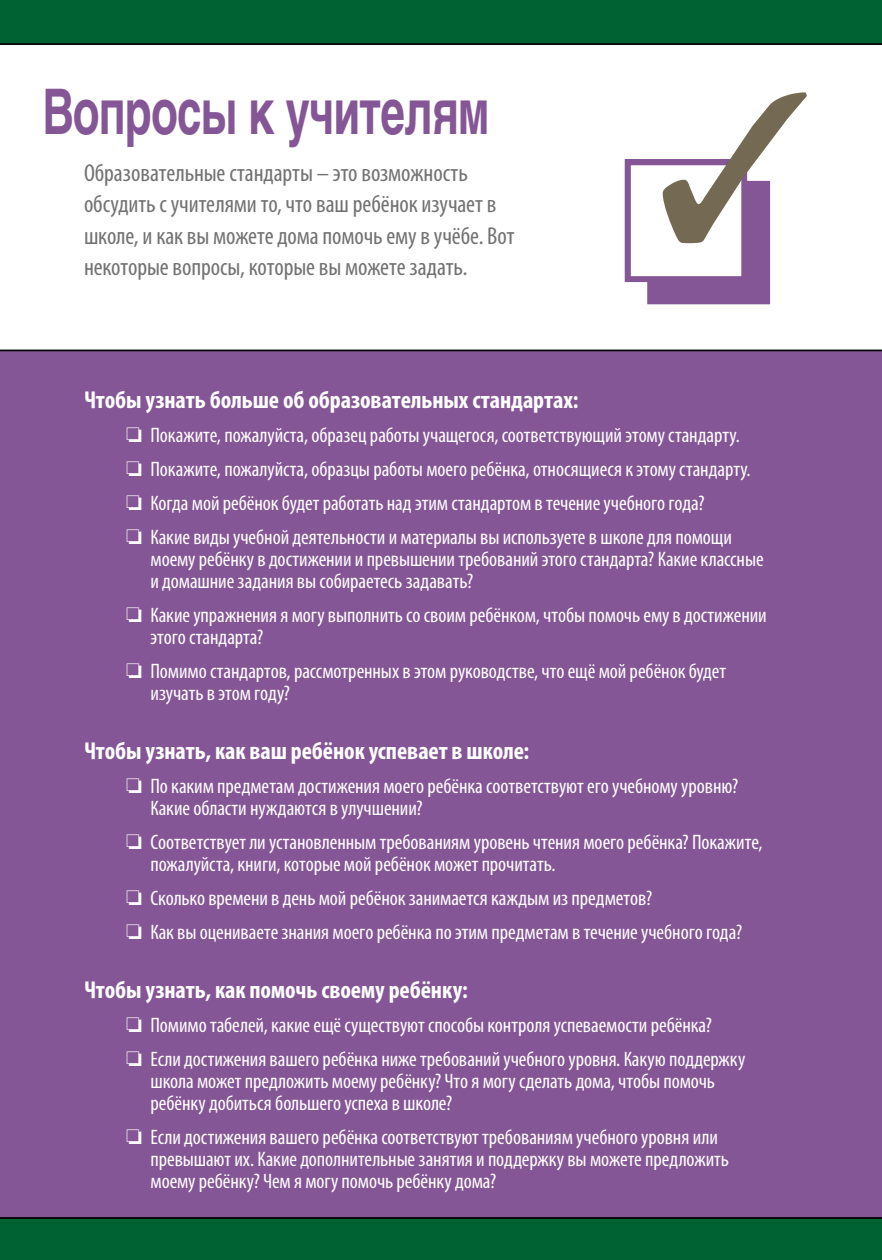
<style>
.page{position:relative;width:882px;height:1260px;background:#fff}
.page>*{position:absolute;margin:0;border:0;box-sizing:border-box;transform-origin:0 0}
.t1{font:700 63px "Helvetica Cyr";letter-spacing:-.02em;color:#855696;scale:.7 1}
.t2{font:condensed 24.5px/31.5px "Myriad Pro";letter-spacing:-.005em;color:#727273}
.t3{font:700 condensed 24.5px "Myriad Pro";letter-spacing:-.005em;color:#fff}
.t4{font:condensed 21px/21.9px "Myriad Pro";letter-spacing:-.005em;color:#fff}
</style>
<div class="page">
<div style="left:0;top:350px;width:882px;height:867px;background:#855696"></div>
<div style="left:0;top:1217px;width:882px;height:43px;background:#006232"></div>
<div style="left:0;top:0;width:882px;height:45px;background:#006232"></div>
<h1 class="t1" style="left:42px;top:75px;width:641px">Вопросы к учителям</h1>
<p class="t2" style="left:84px;top:157px;width:432px">Образовательные стандарты – это возможность обсудить с учителями то, что ваш ребёнок изучает в школе, и как вы можете дома помочь ему в учёбе. Вот некоторые вопросы, которые вы можете задать.</p>
<p class="t3" style="left:84px;top:384px;width:496px">Чтобы узнать больше об образовательных стандартах:</p>
<p class="t4" style="left:126px;top:418px;width:626px;line-height:34.1px">❏ Покажите, пожалуйста, образец работы учащегося, соответствующий этому стандарту. ❏ Покажите, пожалуйста, образцы работы моего ребёнка, относящиеся к этому стандарту. ❏ Когда мой ребёнок будет работать над этим стандартом в течение учебного года?<br>❏ Какие виды учебной деятельности и материалы вы используете в школе для помощи</p>
<p class="t4" style="left:150px;top:548px;width:615px">моему ребёнку в достижении и превышении требований этого стандарта? Какие классные и домашние задания вы собираетесь задавать?</p>
<p class="t4" style="left:150px;top:604px;width:618px;text-indent:-24px">❏ Какие упражнения я могу выполнить со своим ребёнком, чтобы помочь ему в достижении этого стандарта?</p>
<p class="t4" style="left:150px;top:660px;width:577px;text-indent:-24px">❏ Помимо стандартов, рассмотренных в этом руководстве, что ещё мой ребёнок будет изучать в этом году?</p>
<p class="t3" style="left:84px;top:735px;width:447px">Чтобы узнать, как ваш ребёнок успевает в школе:</p>
<p class="t4" style="left:150px;top:775px;width:589px;text-indent:-24px">❏ По каким предметам достижения моего ребёнка соответствуют его учебному уровню?<br>Какие области нуждаются в улучшении?</p>
<p class="t4" style="left:150px;top:831px;width:614px;text-indent:-24px">❏ Соответствует ли установленным требованиям уровень чтения моего ребёнка? Покажите, пожалуйста, книги, которые мой ребёнок может прочитать.</p>
<p class="t4" style="left:126px;top:881px;width:618px;line-height:34.1px">❏ Cколько времени в день мой ребёнок занимается каждым из предметов?<br>❏ Как вы оцениваете знания моего ребёнка по этим предметам в течение учебного года?</p>
<p class="t3" style="left:84px;top:974px;width:385px">Чтобы узнать, как помочь своему ребёнку:</p>
<p class="t4" style="left:126px;top:1007px;width:621px;line-height:34.1px">❏ Помимо табелей, какие ещё существуют способы контроля успеваемости ребёнка?<br>❏ Если достижения вашего ребёнка ниже требований учебного уровня. Какую поддержку</p>
<p class="t4" style="left:150px;top:1070px;width:566px">школа может предложить моему ребёнку? Что я могу сделать дома, чтобы помочь ребёнку добиться большего успеха в школе?</p>
<p class="t4" style="left:150px;top:1125px;width:580px;line-height:22.4px;text-indent:-24px">❏ Если достижения вашего ребёнка соответствуют требованиям учебного уровня или превышают их. Какие дополнительные занятия и поддержку вы можете предложить моему ребёнку? Чем я могу помочь ребёнку дома?</p>
</div>
